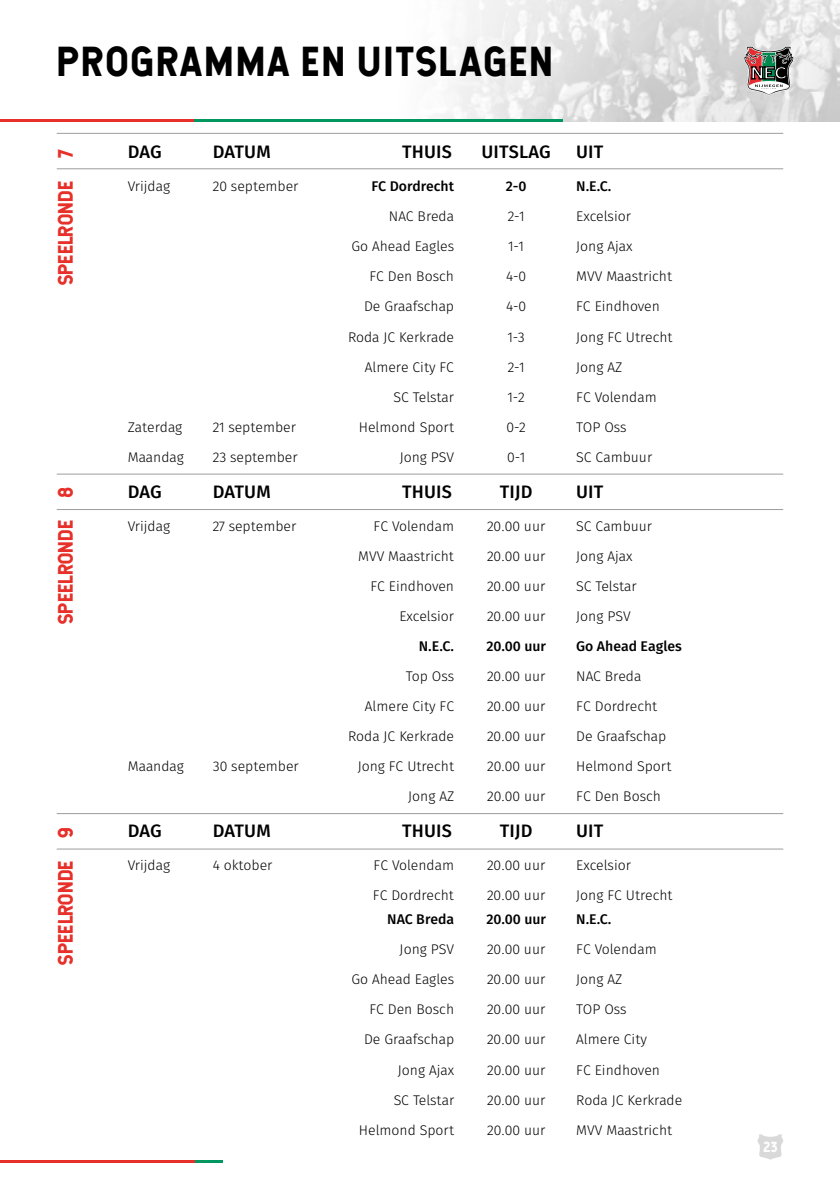
<style>
.page{position:relative;width:840px;height:1191px;background:#fff}
.page>*{position:absolute;margin:0;border:0;box-sizing:border-box;transform-origin:0 0}
.t1{font:40px "Hansief";letter-spacing:.05em;color:#000}
.t2{font:20px "Hansief";color:#e63029}
.t3{font:18px "Fira Sans OT Medium";letter-spacing:.01em;color:#000}
.t4{font:14px "Fira Sans OT Light";color:#000}
.t5{font:14px "Fira Sans OT Medium";color:#000}
.t6{font:14px "Hansief";color:#fff}
</style>
<div class="page">
<hr style="left:0;top:119px;width:194px;height:3px;background:#e63029">
<img style="left:438px;top:0;width:401px;height:122px">
<hr style="left:194px;top:119px;width:369px;height:3px;background:#009760">
<svg style="left:742px;top:46px;width:51px;height:49px;background:#938c87"></svg>
<hr style="left:194px;top:1159px;width:29px;height:3px;background:#009760">
<hr style="left:0;top:1159px;width:194px;height:3px;background:#e63029">
<svg style="left:757px;top:1134px;width:25px;height:25px"></svg>
<hr style="left:57px;top:848px;width:725px;height:1px;background:#9d9d9c">
<hr style="left:57px;top:813px;width:725px;height:1px;background:#9d9d9c">
<hr style="left:57px;top:509px;width:725px;height:1px;background:#9d9d9c">
<hr style="left:57px;top:474px;width:725px;height:1px;background:#9d9d9c">
<hr style="left:57px;top:168px;width:725px;height:1px;background:#9d9d9c">
<hr style="left:57px;top:133px;width:725px;height:1px;background:#9d9d9c">
<h1 class="t1" style="left:57px;top:36px;width:498px">PROGRAMMA EN UITSLAGEN</h1>
<h2 class="t2" style="left:53px;top:285px;width:138px;rotate:-90deg">SPEELRONDE 7</h2>
<h2 class="t2" style="left:53px;top:624px;width:138px;rotate:-90deg">SPEELRONDE 8</h2>
<p class="t3" style="left:128px;top:139px;width:35px">DAG</p>
<p class="t3" style="left:213px;top:139px;width:59px">DATUM</p>
<p class="t3" style="left:402px;top:139px;width:51px">THUIS</p>
<p class="t3" style="left:481px;top:139px;width:71px">UITSLAG</p>
<p class="t3" style="left:576px;top:139px;width:29px">UIT</p>
<p class="t4" style="left:128px;top:177px;width:44px">Vrijdag</p>
<p class="t4" style="left:213px;top:177px;width:87px">20 september</p>
<p class="t5" style="left:371px;top:177px;width:84px">FC Dordrecht</p>
<p class="t5" style="left:505px;top:177px;width:22px">2-0</p>
<p class="t5" style="left:576px;top:177px;width:37px">N.E.C.</p>
<p class="t4" style="left:389px;top:207px;width:67px">NAC Breda</p>
<p class="t4" style="left:507px;top:207px;width:18px">2-1</p>
<p class="t4" style="left:576px;top:207px;width:56px">Excelsior</p>
<p class="t4" style="left:351px;top:237px;width:104px">Go Ahead Eagles</p>
<p class="t4" style="left:508px;top:237px;width:17px">1-1</p>
<p class="t4" style="left:576px;top:237px;width:58px">Jong Ajax</p>
<p class="t4" style="left:369px;top:267px;width:86px">FC Den Bosch</p>
<p class="t4" style="left:506px;top:267px;width:22px">4-0</p>
<p class="t4" style="left:576px;top:267px;width:97px">MVV Maastricht</p>
<p class="t4" style="left:364px;top:297px;width:91px">De Graafschap</p>
<p class="t4" style="left:506px;top:297px;width:22px">4-0</p>
<p class="t4" style="left:576px;top:297px;width:85px">FC Eindhoven</p>
<p class="t4" style="left:348px;top:327px;width:107px">Roda JC Kerkrade</p>
<p class="t4" style="left:507px;top:327px;width:18px">1-3</p>
<p class="t4" style="left:576px;top:327px;width:98px">Jong FC Utrecht</p>
<p class="t4" style="left:365px;top:357px;width:91px">Almere City FC</p>
<p class="t4" style="left:507px;top:357px;width:18px">2-1</p>
<p class="t4" style="left:576px;top:357px;width:47px">Jong AZ</p>
<p class="t4" style="left:393px;top:387px;width:62px">SC Telstar</p>
<p class="t4" style="left:507px;top:387px;width:18px">1-2</p>
<p class="t4" style="left:576px;top:387px;width:82px">FC Volendam</p>
<p class="t4" style="left:128px;top:417px;width:56px">Zaterdag</p>
<p class="t4" style="left:213px;top:417px;width:84px">21 september</p>
<p class="t4" style="left:358px;top:417px;width:97px">Helmond Sport</p>
<p class="t4" style="left:506px;top:417px;width:21px">0-2</p>
<p class="t4" style="left:576px;top:417px;width:52px">TOP Oss</p>
<p class="t4" style="left:128px;top:447px;width:58px">Maandag</p>
<p class="t4" style="left:213px;top:447px;width:86px">23 september</p>
<p class="t4" style="left:399px;top:447px;width:56px">Jong PSV</p>
<p class="t4" style="left:507px;top:447px;width:19px">0-1</p>
<p class="t4" style="left:576px;top:447px;width:77px">SC Cambuur</p>
<p class="t3" style="left:128px;top:479px;width:35px">DAG</p>
<p class="t3" style="left:213px;top:479px;width:59px">DATUM</p>
<p class="t3" style="left:402px;top:479px;width:51px">THUIS</p>
<p class="t3" style="left:499px;top:479px;width:34px">TIJD</p>
<p class="t3" style="left:576px;top:479px;width:29px">UIT</p>
<p class="t4" style="left:128px;top:516px;width:44px">Vrijdag</p>
<p class="t4" style="left:213px;top:516px;width:85px">27 september</p>
<p class="t4" style="left:373px;top:516px;width:82px">FC Volendam</p>
<p class="t4" style="left:487px;top:516px;width:60px">20.00 uur</p>
<p class="t4" style="left:576px;top:516px;width:77px">SC Cambuur</p>
<p class="t4" style="left:358px;top:546px;width:97px">MVV Maastricht</p>
<p class="t4" style="left:487px;top:546px;width:60px">20.00 uur</p>
<p class="t4" style="left:576px;top:546px;width:58px">Jong Ajax</p>
<p class="t4" style="left:370px;top:576px;width:85px">FC Eindhoven</p>
<p class="t4" style="left:487px;top:576px;width:60px">20.00 uur</p>
<p class="t4" style="left:576px;top:576px;width:62px">SC Telstar</p>
<p class="t4" style="left:399px;top:606px;width:56px">Excelsior</p>
<p class="t4" style="left:487px;top:606px;width:60px">20.00 uur</p>
<p class="t4" style="left:576px;top:606px;width:56px">Jong PSV</p>
<p class="t5" style="left:418px;top:636px;width:37px">N.E.C.</p>
<p class="t5" style="left:486px;top:636px;width:61px">20.00 uur</p>
<p class="t5" style="left:576px;top:636px;width:107px">Go Ahead Eagles</p>
<p class="t4" style="left:405px;top:666px;width:50px">Top Oss</p>
<p class="t4" style="left:487px;top:666px;width:60px">20.00 uur</p>
<p class="t4" style="left:576px;top:666px;width:67px">NAC Breda</p>
<p class="t4" style="left:365px;top:696px;width:91px">Almere City FC</p>
<p class="t4" style="left:487px;top:696px;width:60px">20.00 uur</p>
<p class="t4" style="left:576px;top:696px;width:83px">FC Dordrecht</p>
<p class="t4" style="left:348px;top:726px;width:107px">Roda JC Kerkrade</p>
<p class="t4" style="left:487px;top:726px;width:60px">20.00 uur</p>
<p class="t4" style="left:576px;top:726px;width:91px">De Graafschap</p>
<p class="t4" style="left:128px;top:756px;width:58px">Maandag</p>
<p class="t4" style="left:213px;top:756px;width:87px">30 september</p>
<p class="t4" style="left:357px;top:756px;width:98px">Jong FC Utrecht</p>
<p class="t4" style="left:487px;top:756px;width:60px">20.00 uur</p>
<p class="t4" style="left:576px;top:756px;width:97px">Helmond Sport</p>
<p class="t4" style="left:408px;top:786px;width:47px">Jong AZ</p>
<p class="t4" style="left:487px;top:786px;width:60px">20.00 uur</p>
<p class="t4" style="left:576px;top:786px;width:86px">FC Den Bosch</p>
<h2 class="t2" style="left:53px;top:964px;width:138px;rotate:-90deg">SPEELRONDE 9</h2>
<p class="t3" style="left:128px;top:818px;width:35px">DAG</p>
<p class="t3" style="left:213px;top:818px;width:59px">DATUM</p>
<p class="t3" style="left:402px;top:818px;width:51px">THUIS</p>
<p class="t3" style="left:499px;top:818px;width:34px">TIJD</p>
<p class="t3" style="left:576px;top:818px;width:29px">UIT</p>
<p class="t4" style="left:128px;top:855px;width:44px">Vrijdag</p>
<p class="t4" style="left:213px;top:855px;width:61px">4 oktober</p>
<p class="t4" style="left:373px;top:855px;width:82px">FC Volendam</p>
<p class="t4" style="left:487px;top:855px;width:60px">20.00 uur</p>
<p class="t4" style="left:576px;top:855px;width:56px">Excelsior</p>
<p class="t4" style="left:373px;top:885px;width:83px">FC Dordrecht</p>
<p class="t4" style="left:487px;top:885px;width:60px">20.00 uur</p>
<p class="t4" style="left:576px;top:885px;width:98px">Jong FC Utrecht</p>
<p class="t5" style="left:387px;top:909px;width:68px">NAC Breda</p>
<p class="t5" style="left:486px;top:909px;width:61px">20.00 uur</p>
<p class="t5" style="left:576px;top:909px;width:37px">N.E.C.</p>
<p class="t4" style="left:399px;top:939px;width:56px">Jong PSV</p>
<p class="t4" style="left:487px;top:939px;width:60px">20.00 uur</p>
<p class="t4" style="left:576px;top:939px;width:82px">FC Volendam</p>
<p class="t4" style="left:351px;top:969px;width:104px">Go Ahead Eagles</p>
<p class="t4" style="left:487px;top:969px;width:60px">20.00 uur</p>
<p class="t4" style="left:576px;top:969px;width:47px">Jong AZ</p>
<p class="t4" style="left:369px;top:999px;width:86px">FC Den Bosch</p>
<p class="t4" style="left:487px;top:999px;width:60px">20.00 uur</p>
<p class="t4" style="left:576px;top:999px;width:52px">TOP Oss</p>
<p class="t4" style="left:364px;top:1029px;width:91px">De Graafschap</p>
<p class="t4" style="left:487px;top:1029px;width:60px">20.00 uur</p>
<p class="t4" style="left:576px;top:1029px;width:72px">Almere City</p>
<p class="t4" style="left:397px;top:1059px;width:58px">Jong Ajax</p>
<p class="t4" style="left:487px;top:1059px;width:60px">20.00 uur</p>
<p class="t4" style="left:576px;top:1059px;width:85px">FC Eindhoven</p>
<p class="t4" style="left:393px;top:1089px;width:62px">SC Telstar</p>
<p class="t4" style="left:487px;top:1089px;width:60px">20.00 uur</p>
<p class="t4" style="left:576px;top:1089px;width:107px">Roda JC Kerkrade</p>
<p class="t4" style="left:359px;top:1119px;width:97px">Helmond Sport</p>
<p class="t4" style="left:487px;top:1119px;width:60px">20.00 uur</p>
<p class="t4" style="left:576px;top:1119px;width:97px">MVV Maastricht</p>
<p class="t6" style="left:762px;top:1137px;width:16px">23</p>
</div>
